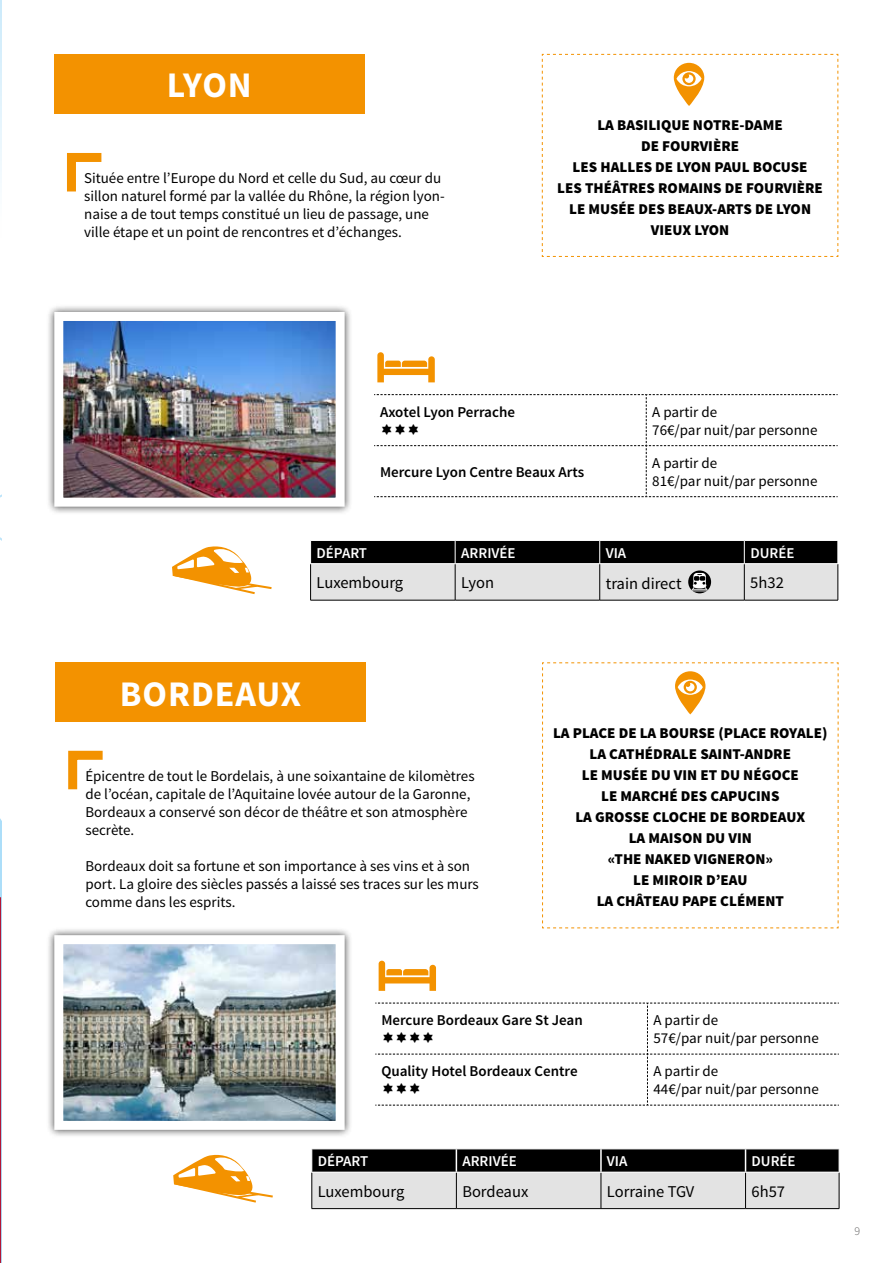
<style>
.page{position:relative;width:893px;height:1263px;background:#fff}
.page>*{position:absolute;margin:0;border:0;box-sizing:border-box;transform-origin:0 0}
.t1{font:700 36px "Source Sans Pro";letter-spacing:.025em;color:#fff}
.t2{font:16.5px "Source Sans Pro";color:#000}
.t3{font:15px/18px "Source Sans Pro";color:#000}
.t4{font:900 15px/21px "Source Sans Pro";color:#000;text-align:center}
.t5{font:600 15px "Source Sans Pro";color:#000}
.t6{font:600 15px "Source Sans Pro";color:#fff}
.t7{font:300 12px "Source Sans Pro";color:#646363}
</style>
<div class="page">
<svg style="left:0;top:495px;width:1px;height:402px"></svg>
<svg style="left:0;top:0;width:1px;height:183px"></svg>
<hr style="left:0;top:897px;width:1px;height:366px;background:#b31636">
<div style="left:54px;top:54px;width:311px;height:60px;background:#f39200"></div>
<svg style="left:67px;top:153px;width:35px;height:39px"></svg>
<hr style="left:838px;top:564px;width:1px;height:36px;background:#000">
<hr style="left:310px;top:600px;width:145px;height:1px;background:#000">
<hr style="left:455px;top:600px;width:145px;height:1px;background:#000">
<hr style="left:600px;top:600px;width:144px;height:1px;background:#000">
<hr style="left:744px;top:600px;width:94px;height:1px;background:#000">
<svg style="left:172px;top:546px;width:100px;height:48px"></svg>
<svg style="left:310px;top:540px;width:528px;height:60px;background:#8c8c8c"></svg>
<svg style="left:542px;top:54px;width:296px;height:203px"></svg>
<svg style="left:377px;top:352px;width:58px;height:30px"></svg>
<div style="left:55px;top:662px;width:311px;height:60px;background:#f39200"></div>
<svg style="left:68px;top:750px;width:35px;height:40px"></svg>
<hr style="left:312px;top:1208px;width:144px;height:1px;background:#000">
<hr style="left:456px;top:1208px;width:145px;height:1px;background:#000">
<hr style="left:601px;top:1208px;width:144px;height:1px;background:#000">
<hr style="left:745px;top:1208px;width:94px;height:1px;background:#000">
<svg style="left:311px;top:1149px;width:529px;height:59px;background:#8c8c8c"></svg>
<hr style="left:311px;top:1172px;width:145px;height:1px;background:#fff">
<hr style="left:456px;top:1172px;width:145px;height:1px;background:#fff">
<hr style="left:601px;top:1172px;width:144px;height:1px;background:#fff">
<hr style="left:745px;top:1172px;width:94px;height:1px;background:#fff">
<svg style="left:173px;top:1154px;width:100px;height:48px"></svg>
<svg style="left:542px;top:662px;width:297px;height:266px"></svg>
<svg style="left:379px;top:961px;width:57px;height:30px"></svg>
<div style="left:46px;top:927px;width:307px;height:211px;background:#000;opacity:.75"></div>
<img style="left:64px;top:945px;width:271px;height:175px">
<div style="left:54px;top:935px;width:291px;height:195px;border:9px solid #fff"></div>
<div style="left:46px;top:304px;width:307px;height:211px;background:#000;opacity:.75"></div>
<img style="left:64px;top:322px;width:271px;height:175px">
<div style="left:54px;top:312px;width:291px;height:195px;border:9px solid #fff"></div>
<svg style="left:374px;top:394px;width:464px;height:103px"></svg>
<svg style="left:375px;top:1003px;width:464px;height:103px"></svg>
<h1 class="t1" style="left:167px;top:62px;width:86px">LYON</h1>
<p class="t3" style="left:84px;top:170px;width:362px">Située entre l’Europe du Nord et celle du Sud, au cœur du sillon naturel formé par la vallée du Rhône, la région lyon&shy;naise a de tout temps constitué un lieu de passage, une ville étape et un point de rencontres et d’échanges.</p>
<p class="t4" style="left:557px;top:115px;width:267px">LA BASILIQUE NOTRE-DAME<br>DE FOURVIÈRE<br>LES HALLES DE LYON PAUL BOCUSE<br>LES THÉÂTRES ROMAINS DE FOURVIÈRE<br>LE MUSÉE DES BEAUX-ARTS DE LYON<br>VIEUX LYON</p>
<p class="t5" style="left:380px;top:402px;width:136px">Axotel Lyon Perrache</p>
<p class="t3" style="left:652px;top:403px;width:167px">A partir de<br>76€/par nuit/par personne</p>
<p class="t5" style="left:380px;top:462px;width:206px">Mercure Lyon Centre Beaux Arts</p>
<p class="t3" style="left:652px;top:454px;width:167px">A partir de<br>81€/par nuit/par personne</p>
<p class="t6" style="left:317px;top:543px;width:52px">DÉPART</p>
<p class="t6" style="left:461px;top:543px;width:56px">ARRIVÉE</p>
<p class="t6" style="left:606px;top:543px;width:22px">VIA</p>
<p class="t6" style="left:750px;top:543px;width:46px">DURÉE</p>
<p class="t2" style="left:317px;top:572px;width:88px">Luxembourg</p>
<p class="t2" style="left:461px;top:572px;width:34px">Lyon</p>
<p class="t2" style="left:606px;top:573px;width:77px">train direct</p>
<p class="t2" style="left:750px;top:572px;width:35px">5h32</p>
<h1 class="t1" style="left:120px;top:671px;width:183px">BORDEAUX</h1>
<p class="t3" style="left:85px;top:767px;width:391px">Épicentre de tout le Bordelais, à une soixantaine de kilomètres de l’océan, capitale de l’Aquitaine lovée autour de la Garonne, Bordeaux a conservé son décor de théâtre et son atmosphère secrète.</p>
<p class="t3" style="left:85px;top:857px;width:395px">Bordeaux doit sa fortune et son importance à ses vins et à son port. La gloire des siècles passés a laissé ses traces sur les murs comme dans les esprits.</p>
<p class="t4" style="left:553px;top:723px;width:276px">LA PLACE DE LA BOURSE (PLACE ROYALE)<br>LA CATHÉDRALE SAINT-ANDRE<br>LE MUSÉE DU VIN ET DU NÉGOCE<br>LE MARCHÉ DES CAPUCINS<br>LA GROSSE CLOCHE DE BORDEAUX<br>LA MAISON DU VIN<br>«THE NAKED VIGNERON»<br>LE MIROIR D’EAU<br>LA CHÂTEAU PAPE CLÉMENT</p>
<p class="t5" style="left:381px;top:1011px;width:203px">Mercure Bordeaux Gare St Jean</p>
<p class="t3" style="left:653px;top:1011px;width:167px">A partir de<br>57€/par nuit/par personne</p>
<p class="t5" style="left:381px;top:1062px;width:198px">Quality Hotel Bordeaux Centre</p>
<p class="t3" style="left:653px;top:1062px;width:167px">A partir de<br>44€/par nuit/par personne</p>
<p class="t6" style="left:318px;top:1152px;width:52px">DÉPART</p>
<p class="t6" style="left:462px;top:1152px;width:56px">ARRIVÉE</p>
<p class="t6" style="left:607px;top:1152px;width:22px">VIA</p>
<p class="t6" style="left:751px;top:1152px;width:46px">DURÉE</p>
<p class="t2" style="left:318px;top:1181px;width:88px">Luxembourg</p>
<p class="t2" style="left:462px;top:1181px;width:68px">Bordeaux</p>
<p class="t2" style="left:607px;top:1181px;width:89px">Lorraine TGV</p>
<p class="t2" style="left:752px;top:1181px;width:35px">6h57</p>
<p class="t7" style="left:854px;top:1224px;width:7px">9</p>
</div>
